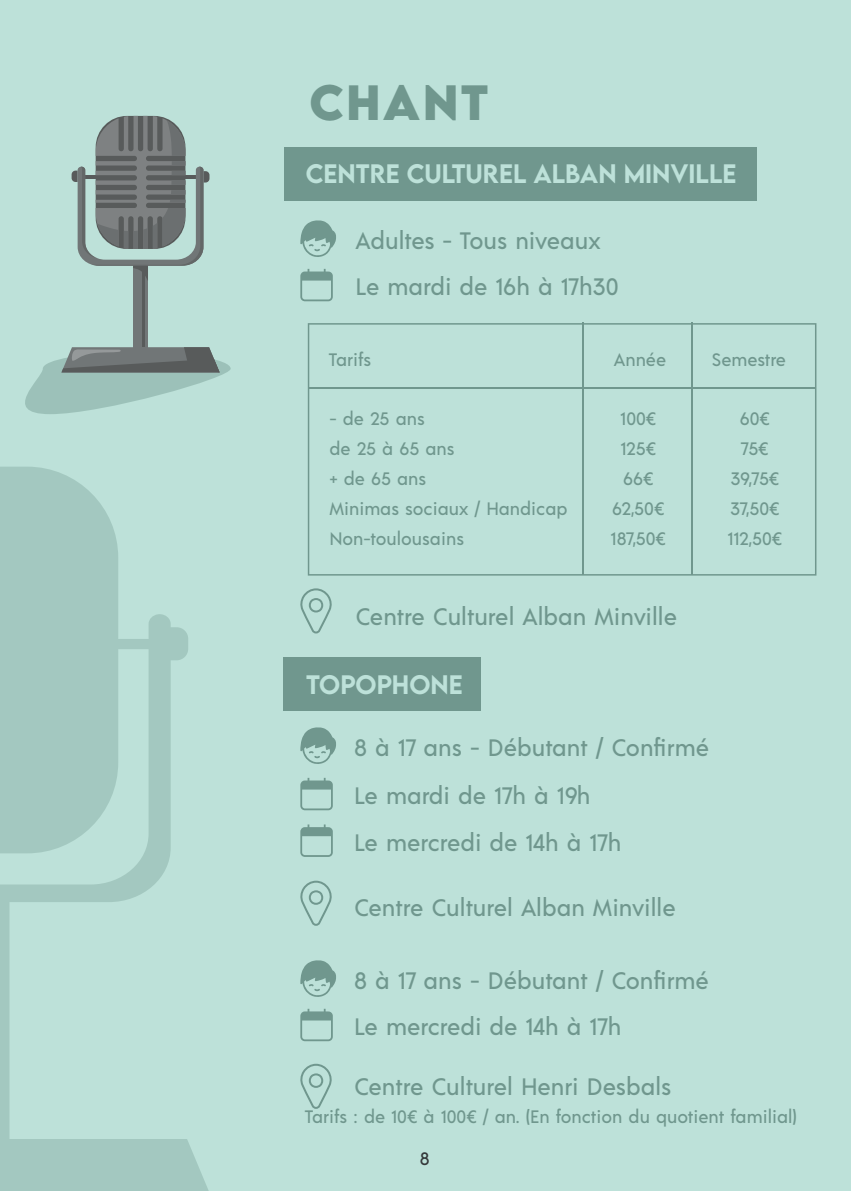
<style>
.page{position:relative;width:851px;height:1191px;background:#fff}
.page>*{position:absolute;margin:0;border:0;box-sizing:border-box;transform-origin:0 0}
.t1{font:700 44px "LEMONMILK";letter-spacing:.05em;color:#70978e}
.t2{font:500 23.8px/46px "Acre";color:#70978e}
.t3{font:500 23.8px "LEMONMILK";color:#bde1d9}
.t4{font:500 18px/30px "Acre";color:#70978e;text-align:center}
.t5{font:500 18px "Acre";color:#35393b}
</style>
<div class="page">
<div style="left:0;top:0;width:850px;height:1191px;background:#bde1d9"></div>
<svg style="left:300px;top:588px;width:32px;height:45px"></svg>
<svg style="left:300px;top:880px;width:32px;height:45px"></svg>
<svg style="left:300px;top:1063px;width:32px;height:45px"></svg>
<svg style="left:308px;top:323px;width:508px;height:252px"></svg>
<hr style="left:582px;top:322px;width:1px;height:253px;background:#70978e">
<hr style="left:308px;top:387px;width:506px;height:1px;background:#70978e">
<hr style="left:691px;top:322px;width:1px;height:253px;background:#70978e">
<svg style="left:25px;top:347px;width:206px;height:67px"></svg>
<div style="left:133px;top:261px;width:15px;height:93px;background:#717677"></div>
<hr style="left:142px;top:261px;width:3px;height:86px;background:#585b5b">
<svg style="left:72px;top:116px;width:137px;height:164px"></svg>
<div style="left:284px;top:657px;width:196px;height:53px;background:#70978e"></div>
<svg style="left:300px;top:220px;width:36px;height:37px"></svg>
<svg style="left:300px;top:269px;width:33px;height:32px"></svg>
<div style="left:284px;top:147px;width:472px;height:54px;background:#70978e"></div>
<svg style="left:300px;top:727px;width:36px;height:37px"></svg>
<svg style="left:300px;top:778px;width:33px;height:32px"></svg>
<svg style="left:300px;top:824px;width:33px;height:33px"></svg>
<svg style="left:300px;top:960px;width:36px;height:37px"></svg>
<svg style="left:300px;top:1008px;width:33px;height:33px"></svg>
<svg style="left:0;top:467px;width:209px;height:724px"></svg>
<h1 class="t1" style="left:309px;top:72px;width:180px">CHANT</h1>
<p class="t3" style="left:306px;top:158px;width:432px">CENTRE CULTUREL ALBAN MiNViLLE</p>
<p class="t2" style="left:355px;top:216px;width:265px">Adultes - Tous niveaux<br>Le mardi de 16h à 17h30</p>
<p class="t4" style="left:329px;top:343px;width:44px">Tarifs</p>
<p class="t4" style="left:613px;top:343px;width:54px">Année</p>
<p class="t4" style="left:711px;top:343px;width:76px">Semestre</p>
<p class="t4" style="left:329px;top:402px;width:240px;text-align:left">- de 25 ans<br>de 25 à 65 ans<br>+ de 65 ans<br>Minimas sociaux / Handicap<br>Non-toulousains</p>
<p class="t4" style="left:610px;top:402px;width:57px">100€<br>125€<br>66€<br>62,50€<br>187,50€</p>
<p class="t4" style="left:727px;top:402px;width:56px">60€<br>75€<br>39,75€<br>37,50€<br>112,50€</p>
<p class="t2" style="left:355px;top:592px;width:323px">Centre Culturel Alban Minville</p>
<p class="t3" style="left:306px;top:669px;width:158px">TOPOPHONE</p>
<p class="t2" style="left:354px;top:722px;width:356px;line-height:47.2px">8 à 17 ans - Débutant / Confirmé<br>Le mardi de 17h à 19h<br>Le mercredi de 14h à 17h</p>
<p class="t2" style="left:354px;top:883px;width:323px">Centre Culturel Alban Minville</p>
<p class="t2" style="left:354px;top:956px;width:356px">8 à 17 ans - Débutant / Confirmé<br>Le mercredi de 14h à 17h</p>
<p class="t2" style="left:354px;top:1061px;width:318px">Centre Culturel Henri Desbals</p>
<p class="t4" style="left:305px;top:1100px;width:494px">Tarifs : de 10€ à 100€ / an. (En fonction du quotient familial)</p>
<p class="t5" style="left:420px;top:1146px;width:11px">8</p>
</div>
